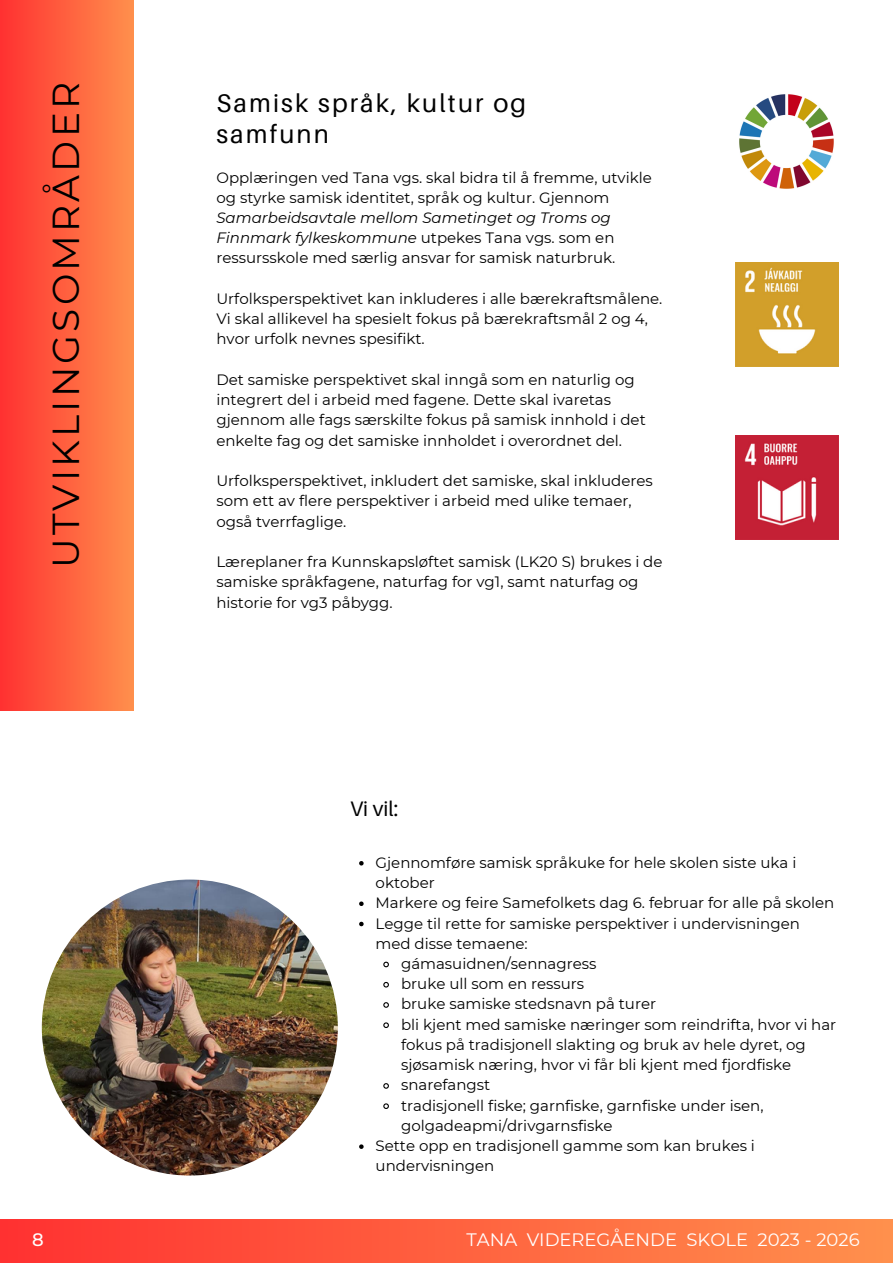
<style>
.page{position:relative;width:893px;height:1264px;background:#fff}
.page>*{position:absolute;margin:0;border:0;box-sizing:border-box;transform-origin:0 0}
.t1{font:37.5px "Montserrat";letter-spacing:.085em;color:#000}
.t2{font:25.5px/30.3px "Aileron";letter-spacing:.085em;color:#000}
.t3{font:21px "Aileron";color:#000}
.t4{font:18px "Montserrat";color:#fff}
.t5{font:500 18px "Montserrat";color:#fff}
.t6{font:15px/20.2px "Montserrat";color:#000}
.s1{font-style:italic}
</style>
<div class="page">
<div style="left:0;top:0;width:134px;height:710px;background:linear-gradient(to right,#ff3131,#ff8f4c)"></div>
<img style="left:739px;top:94px;width:95px;height:95px">
<div style="left:0;top:1219px;width:892px;height:43px;background:linear-gradient(to right,#ff3131,#ff904d)"></div>
<img style="left:735px;top:263px;width:103px;height:103px">
<img style="left:735px;top:435px;width:103px;height:104px">
<svg style="left:359px;top:861px;width:4px;height:4px"></svg>
<svg style="left:359px;top:901px;width:4px;height:5px"></svg>
<svg style="left:359px;top:921px;width:4px;height:5px"></svg>
<svg style="left:383px;top:961px;width:6px;height:7px"></svg>
<svg style="left:383px;top:981px;width:6px;height:7px"></svg>
<svg style="left:383px;top:1002px;width:6px;height:6px"></svg>
<svg style="left:383px;top:1022px;width:6px;height:6px"></svg>
<svg style="left:383px;top:1083px;width:6px;height:6px"></svg>
<svg style="left:383px;top:1103px;width:6px;height:6px"></svg>
<svg style="left:359px;top:1144px;width:4px;height:4px"></svg>
<img style="left:42px;top:879px;width:296px;height:296px;border-radius:50%">
<p class="t1" style="left:43px;top:568px;width:487px;rotate:-90deg">UTVIKLINGSOMRÅDER</p>
<p class="t2" style="left:216px;top:88px;width:311px">Samisk språk, kultur og samfunn</p>
<p class="t6" style="left:216px;top:167px;width:437px">Opplæringen ved Tana vgs. skal bidra til å fremme, utvikle og styrke samisk identitet, språk og kultur. Gjennom <span class="s1">Samarbeidsavtale mellom Sametinget og Troms og Finnmark fylkeskommune</span> utpekes Tana vgs. som en ressursskole med særlig ansvar for samisk naturbruk.</p>
<p class="t6" style="left:216px;top:288px;width:447px">Urfolksperspektivet kan inkluderes i alle bærekraftsmålene.<br>Vi skal allikevel ha spesielt fokus på bærekraftsmål 2 og 4, hvor urfolk nevnes spesifikt.</p>
<p class="t6" style="left:216px;top:369px;width:431px">Det samiske perspektivet skal inngå som en naturlig og integrert del i arbeid med fagene. Dette skal ivaretas gjennom alle fags særskilte fokus på samisk innhold i det enkelte fag og det samiske innholdet i overordnet del.</p>
<p class="t6" style="left:216px;top:470px;width:438px">Urfolksperspektivet, inkludert det samiske, skal inkluderes som ett av flere perspektiver i arbeid med ulike temaer, også tverrfaglige.</p>
<p class="t6" style="left:216px;top:551px;width:447px">Læreplaner fra Kunnskapsløftet samisk (LK20 S) brukes i de samiske språkfagene, naturfag for vg1, samt naturfag og historie for vg3 påbygg.</p>
<p class="t3" style="left:350px;top:795px;width:50px">Vi vil:</p>
<p class="t6" style="left:375px;top:852px;width:422px">Gjennomføre samisk språkuke for hele skolen siste uka i oktober</p>
<p class="t6" style="left:375px;top:892px;width:460px">Markere og feire Samefolkets dag 6. februar for alle på skolen</p>
<p class="t6" style="left:375px;top:913px;width:426px">Legge til rette for samiske perspektiver i undervisningen med disse temaene:</p>
<p class="t6" style="left:401px;top:953px;width:197px">gámasuidnen/sennagress</p>
<p class="t6" style="left:401px;top:973px;width:185px">bruke ull som en ressurs</p>
<p class="t6" style="left:401px;top:993px;width:256px">bruke samiske stedsnavn på turer</p>
<p class="t6" style="left:401px;top:1014px;width:436px">bli kjent med samiske næringer som reindrifta, hvor vi har fokus på tradisjonell slakting og bruk av hele dyret, og sjøsamisk næring, hvor vi får bli kjent med fjordfiske</p>
<p class="t6" style="left:401px;top:1074px;width:91px">snarefangst</p>
<p class="t6" style="left:401px;top:1095px;width:364px">tradisjonell fiske; garnfiske, garnfiske under isen, golgadeapmi/drivgarnsfiske</p>
<p class="t6" style="left:375px;top:1135px;width:381px">Sette opp en tradisjonell gamme som kan brukes i undervisningen</p>
<p class="t5" style="left:32px;top:1228px;width:13px">8</p>
<p class="t4" style="left:466px;top:1228px;width:394px">TANA VIDEREGÅENDE SKOLE 2023 - 2026</p>
</div>
